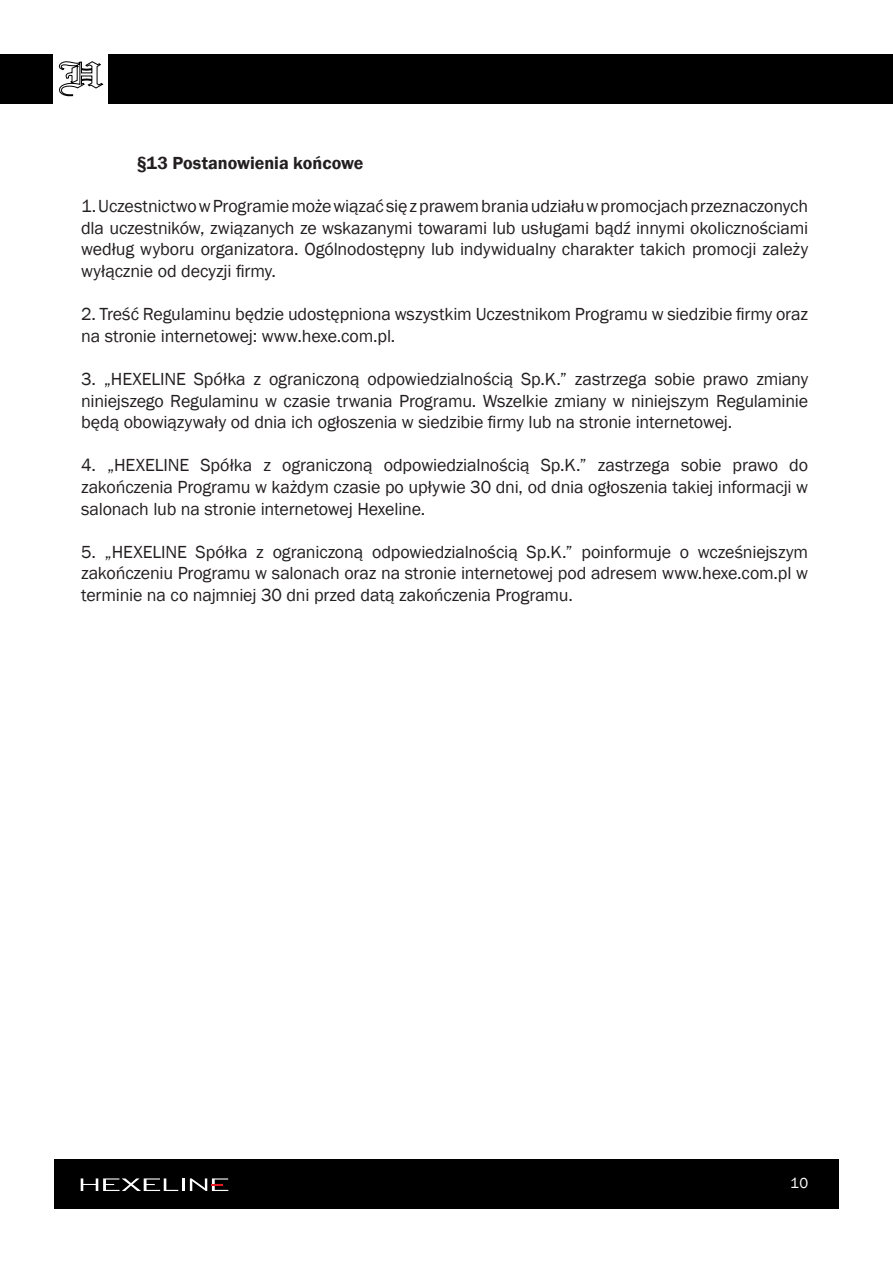
<style>
.page{position:relative;width:893px;height:1263px;background:#fff}
.page>*{position:absolute;margin:0;border:0;box-sizing:border-box;transform-origin:0 0}
.t1{font:18px/21.6px "Franklin Gothic";letter-spacing:-.01em;color:#231f20;text-align:justify}
.t2{font:600 18px "Franklin Gothic";color:#231f20}
.t3{font:15px "Franklin Gothic";color:#fff}
</style>
<div class="page">
<div style="left:108px;top:54px;width:785px;height:49px;background:#000001"></div>
<div style="left:0;top:54px;width:53px;height:49px;background:#000001"></div>
<div style="left:54px;top:1159px;width:785px;height:50px;background:#000001"></div>
<svg style="left:81px;top:1178px;width:147px;height:13px"></svg>
<svg style="left:58px;top:61px;width:45px;height:36px"></svg>
<p class="t2" style="left:136px;top:152px;width:229px">§13 Postanowienia końcowe</p>
<p class="t1" style="left:81px;top:196px;width:729px">1. Uczestnictwo w Programie może wiązać się z prawem brania udziału w promocjach przeznaczonych dla uczestników, związanych ze wskazanymi towarami lub usługami bądź innymi okolicznościami według wyboru organizatora. Ogólnodostępny lub indywidualny charakter takich promocji zależy wyłącznie od decyzji firmy.</p>
<p class="t1" style="left:81px;top:304px;width:729px">2. Treść Regulaminu będzie udostępniona wszystkim Uczestnikom Programu w siedzibie firmy oraz na stronie internetowej: www.hexe.com.pl.</p>
<p class="t1" style="left:81px;top:368px;width:729px">3. „HEXELINE Spółka z ograniczoną odpowiedzialnością Sp.K.” zastrzega sobie prawo zmiany niniejszego Regulaminu w czasie trwania Programu. Wszelkie zmiany w niniejszym Regulaminie będą obowiązywały od dnia ich ogłoszenia w siedzibie firmy lub na stronie internetowej.</p>
<p class="t1" style="left:81px;top:455px;width:729px">4. „HEXELINE Spółka z ograniczoną odpowiedzialnością Sp.K.” zastrzega sobie prawo do zakończenia Programu w każdym czasie po upływie 30 dni, od dnia ogłoszenia takiej informacji w salonach lub na stronie internetowej Hexeline.</p>
<p class="t1" style="left:81px;top:541px;width:729px">5. „HEXELINE Spółka z ograniczoną odpowiedzialnością Sp.K.” poinformuje o wcześniejszym zakończeniu Programu w salonach oraz na stronie internetowej pod adresem www.hexe.com.pl w terminie na co najmniej 30 dni przed datą zakończenia Programu.</p>
<p class="t3" style="left:790px;top:1174px;width:20px">10</p>
</div>
